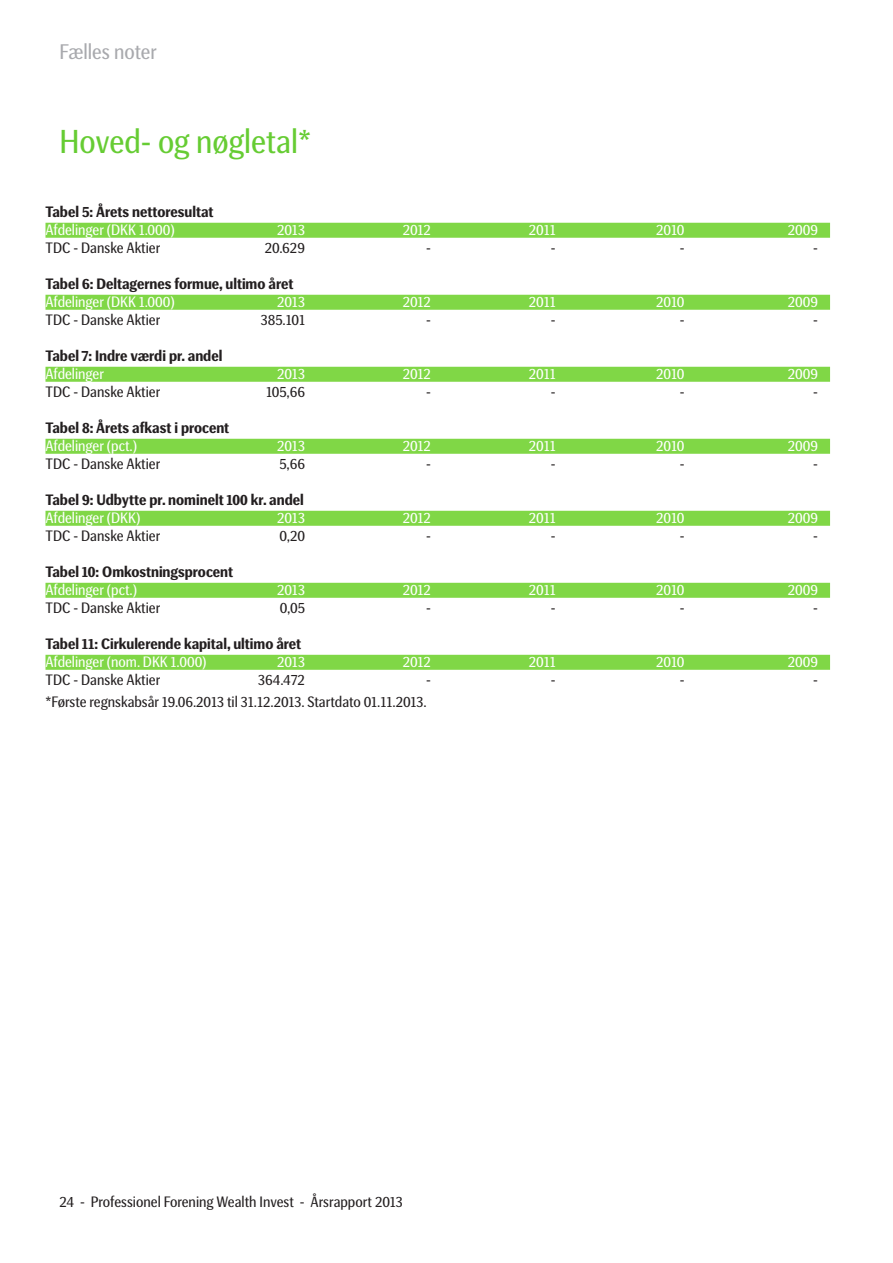
<style>
.page{position:relative;width:893px;height:1263px;background:#fff}
.page>*{position:absolute;margin:0;border:0;box-sizing:border-box;transform-origin:0 0}
.Overskrift{font:33px "SEB Basic";color:#6c3}
.Overskrift-2{font:21px "SEB Basic";color:#a8a9ad}
.t1{font:15px "SEB Basic";color:#231f20}
.t2{font:15px "SEB Basic";letter-spacing:-.01em;color:#fff}
.t3{font:700 15px "SEB Basic";color:#231f20}
</style>
<div class="page">
<div style="left:45px;top:223px;width:785px;height:15px;background:#80d746"></div>
<div style="left:45px;top:295px;width:785px;height:15px;background:#80d746"></div>
<div style="left:45px;top:367px;width:785px;height:15px;background:#80d746"></div>
<div style="left:45px;top:439px;width:785px;height:15px;background:#80d746"></div>
<div style="left:45px;top:511px;width:785px;height:15px;background:#80d746"></div>
<div style="left:45px;top:583px;width:785px;height:15px;background:#80d746"></div>
<div style="left:45px;top:655px;width:785px;height:15px;background:#80d746"></div>
<p class="Overskrift-2" style="left:60px;top:40px;width:99px">Fælles noter</p>
<p class="Overskrift" style="left:60px;top:123px;width:253px">Hoved- og nøgletal*</p>
<p class="t3" style="left:45px;top:203px;width:169px">Tabel 5: Årets nettoresultat</p>
<p class="t2" style="left:45px;top:221px;width:131px">Afdelinger (DKK 1.000)</p>
<p class="t2" style="left:277px;top:221px;width:29px">2013</p>
<p class="t2" style="left:403px;top:221px;width:30px">2012</p>
<p class="t2" style="left:529px;top:221px;width:28px">2011</p>
<p class="t2" style="left:656px;top:221px;width:30px">2010</p>
<p class="t2" style="left:788px;top:221px;width:32px">2009</p>
<p class="t1" style="left:45px;top:239px;width:116px">TDC - Danske Aktier</p>
<p class="t1" style="left:265px;top:239px;width:42px">20.629</p>
<p class="t1" style="left:426px;top:239px;width:6px">-</p>
<p class="t1" style="left:551px;top:239px;width:6px">-</p>
<p class="t1" style="left:680px;top:239px;width:6px">-</p>
<p class="t1" style="left:813px;top:239px;width:6px">-</p>
<p class="t3" style="left:45px;top:275px;width:249px">Tabel 6: Deltagernes formue, ultimo året</p>
<p class="t2" style="left:45px;top:293px;width:131px">Afdelinger (DKK 1.000)</p>
<p class="t2" style="left:277px;top:293px;width:29px">2013</p>
<p class="t2" style="left:403px;top:293px;width:30px">2012</p>
<p class="t2" style="left:529px;top:293px;width:28px">2011</p>
<p class="t2" style="left:656px;top:293px;width:30px">2010</p>
<p class="t2" style="left:788px;top:293px;width:32px">2009</p>
<p class="t1" style="left:45px;top:311px;width:116px">TDC - Danske Aktier</p>
<p class="t1" style="left:261px;top:311px;width:46px">385.101</p>
<p class="t1" style="left:426px;top:311px;width:6px">-</p>
<p class="t1" style="left:551px;top:311px;width:6px">-</p>
<p class="t1" style="left:680px;top:311px;width:6px">-</p>
<p class="t1" style="left:813px;top:311px;width:6px">-</p>
<p class="t3" style="left:45px;top:347px;width:178px">Tabel 7: Indre værdi pr. andel</p>
<p class="t2" style="left:45px;top:365px;width:60px">Afdelinger</p>
<p class="t2" style="left:277px;top:365px;width:29px">2013</p>
<p class="t2" style="left:403px;top:365px;width:30px">2012</p>
<p class="t2" style="left:529px;top:365px;width:28px">2011</p>
<p class="t2" style="left:656px;top:365px;width:30px">2010</p>
<p class="t2" style="left:788px;top:365px;width:32px">2009</p>
<p class="t1" style="left:45px;top:383px;width:116px">TDC - Danske Aktier</p>
<p class="t1" style="left:266px;top:383px;width:40px">105,66</p>
<p class="t1" style="left:426px;top:383px;width:6px">-</p>
<p class="t1" style="left:551px;top:383px;width:6px">-</p>
<p class="t1" style="left:680px;top:383px;width:6px">-</p>
<p class="t1" style="left:813px;top:383px;width:6px">-</p>
<p class="t3" style="left:45px;top:419px;width:185px">Tabel 8: Årets afkast i procent</p>
<p class="t2" style="left:45px;top:437px;width:93px">Afdelinger (pct.)</p>
<p class="t2" style="left:277px;top:437px;width:29px">2013</p>
<p class="t2" style="left:403px;top:437px;width:30px">2012</p>
<p class="t2" style="left:529px;top:437px;width:28px">2011</p>
<p class="t2" style="left:656px;top:437px;width:30px">2010</p>
<p class="t2" style="left:788px;top:437px;width:32px">2009</p>
<p class="t1" style="left:45px;top:455px;width:116px">TDC - Danske Aktier</p>
<p class="t1" style="left:280px;top:455px;width:27px">5,66</p>
<p class="t1" style="left:426px;top:455px;width:6px">-</p>
<p class="t1" style="left:551px;top:455px;width:6px">-</p>
<p class="t1" style="left:680px;top:455px;width:6px">-</p>
<p class="t1" style="left:813px;top:455px;width:6px">-</p>
<p class="t3" style="left:45px;top:491px;width:260px">Tabel 9: Udbytte pr. nominelt 100 kr. andel</p>
<p class="t2" style="left:45px;top:509px;width:96px">Afdelinger (DKK)</p>
<p class="t2" style="left:277px;top:509px;width:29px">2013</p>
<p class="t2" style="left:403px;top:509px;width:30px">2012</p>
<p class="t2" style="left:529px;top:509px;width:28px">2011</p>
<p class="t2" style="left:656px;top:509px;width:30px">2010</p>
<p class="t2" style="left:788px;top:509px;width:32px">2009</p>
<p class="t1" style="left:45px;top:527px;width:116px">TDC - Danske Aktier</p>
<p class="t1" style="left:279px;top:527px;width:27px">0,20</p>
<p class="t1" style="left:426px;top:527px;width:6px">-</p>
<p class="t1" style="left:551px;top:527px;width:6px">-</p>
<p class="t1" style="left:680px;top:527px;width:6px">-</p>
<p class="t1" style="left:813px;top:527px;width:6px">-</p>
<p class="t3" style="left:45px;top:563px;width:189px">Tabel 10: Omkostningsprocent</p>
<p class="t2" style="left:45px;top:581px;width:93px">Afdelinger (pct.)</p>
<p class="t2" style="left:277px;top:581px;width:29px">2013</p>
<p class="t2" style="left:403px;top:581px;width:30px">2012</p>
<p class="t2" style="left:529px;top:581px;width:28px">2011</p>
<p class="t2" style="left:656px;top:581px;width:30px">2010</p>
<p class="t2" style="left:788px;top:581px;width:32px">2009</p>
<p class="t1" style="left:45px;top:599px;width:116px">TDC - Danske Aktier</p>
<p class="t1" style="left:280px;top:599px;width:27px">0,05</p>
<p class="t1" style="left:426px;top:599px;width:6px">-</p>
<p class="t1" style="left:551px;top:599px;width:6px">-</p>
<p class="t1" style="left:680px;top:599px;width:6px">-</p>
<p class="t1" style="left:813px;top:599px;width:6px">-</p>
<p class="t3" style="left:45px;top:635px;width:257px">Tabel 11: Cirkulerende kapital, ultimo året</p>
<p class="t2" style="left:45px;top:653px;width:163px">Afdelinger (nom. DKK 1.000)</p>
<p class="t2" style="left:277px;top:653px;width:29px">2013</p>
<p class="t2" style="left:403px;top:653px;width:30px">2012</p>
<p class="t2" style="left:529px;top:653px;width:28px">2011</p>
<p class="t2" style="left:656px;top:653px;width:30px">2010</p>
<p class="t2" style="left:788px;top:653px;width:32px">2009</p>
<p class="t1" style="left:45px;top:671px;width:116px">TDC - Danske Aktier</p>
<p class="t1" style="left:258px;top:671px;width:48px">364.472</p>
<p class="t1" style="left:426px;top:671px;width:6px">-</p>
<p class="t1" style="left:551px;top:671px;width:6px">-</p>
<p class="t1" style="left:680px;top:671px;width:6px">-</p>
<p class="t1" style="left:813px;top:671px;width:6px">-</p>
<p class="t1" style="left:45px;top:693px;width:383px">*Første regnskabsår 19.06.2013 til 31.12.2013. Startdato 01.11.2013.</p>
<p class="t1" style="left:60px;top:1193px;width:345px">24 - Professionel Forening Wealth Invest - Årsrapport 2013</p>
</div>
